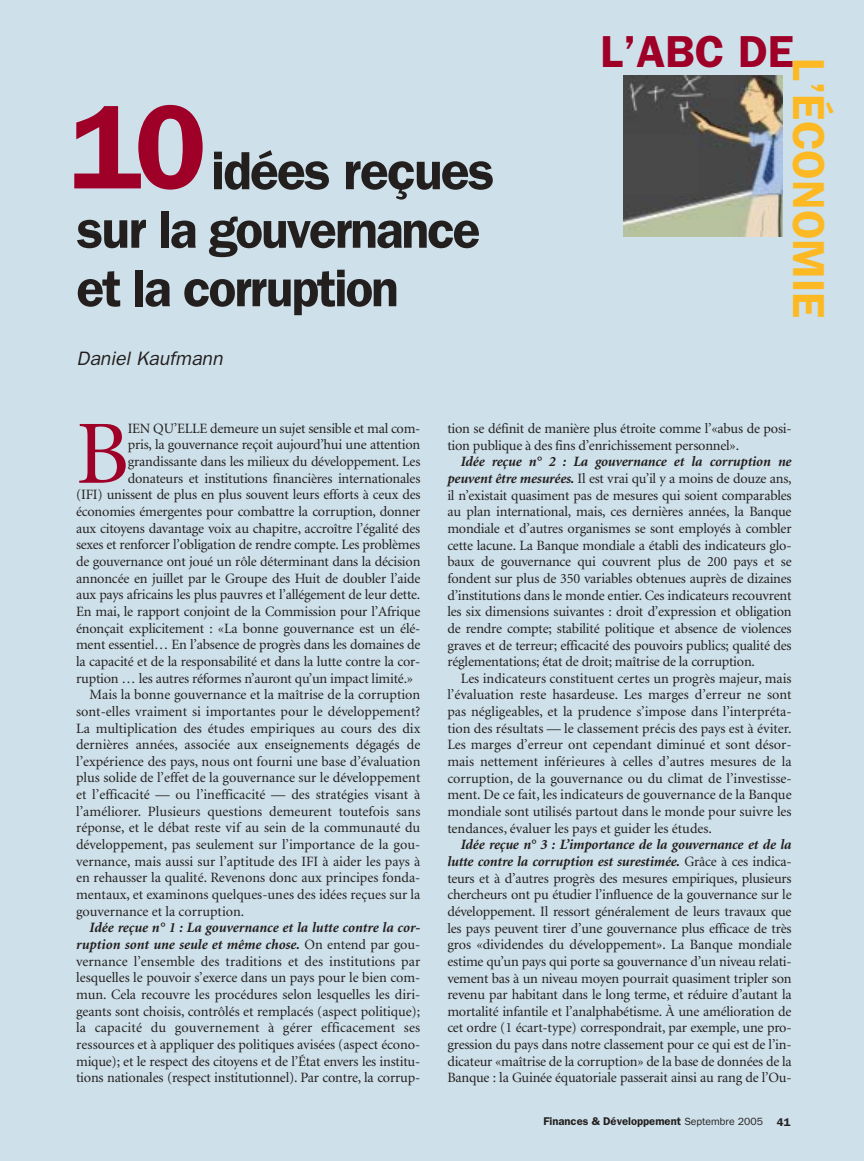
<style>
.page{position:relative;width:864px;height:1161px;background:#cee0e9}
.page>*{position:absolute;margin:0;border:0;box-sizing:border-box;transform-origin:0 0}
.t1{font:600 120px "Franklin Gothic";color:#9e0028}
.t2{font:90.45px "Minion";color:#9e0028}
.t3{font:600 54px "Franklin Gothic";letter-spacing:-.035em;color:#231f1f}
.t4{font:600 52.5px/58.5px "Franklin Gothic";letter-spacing:-.04em;color:#231f1f}
.t5{font:600 45px "Franklin Gothic";color:#fdb923}
.t6{font:600 45px "Franklin Gothic";color:#9e0028}
.t7{font:italic 19.5px "Franklin Gothic";color:#231f1f}
.t8{font:14.25px/16.6px "Minion";letter-spacing:-.015em;color:#231f1f;text-align:justify}
.t9{font:14.25px "Minion";letter-spacing:.005em;color:#231f1f}
.t10{font:600 11.25px "Franklin Gothic";color:#231f1f}
.s1{font-size:54px}
.s2{font-weight:700;font-style:italic}
.s3{font-weight:400;font-size:10.5px}
</style>
<div class="page">
<img style="left:624px;top:76px;width:158px;height:161px">
<h1 class="t1" style="left:70px;top:106px;width:138px">10</h1>
<h3 class="t3" style="left:211px;top:152px;width:285px">idées reçues</h3>
<h3 class="t4" style="left:76px;top:205px;width:405px"><span class="s1">sur</span> la gouvernance et la corruption</h3>
<h3 class="t7" style="left:76px;top:351px;width:148px">Daniel Kaufmann</h3>
<h3 class="t6" style="left:600px;top:36px;width:195px">L’ABC DE</h3>
<h3 class="t5" style="left:824px;top:58px;width:262px;rotate:90deg">L’ÉCONOMIE</h3>
<h2 class="t2" style="left:76px;top:419px;width:55px">B</h2>
<p class="t8" style="left:128px;top:421px;width:294px">IEN QU’ELLE demeure un sujet sensible et mal com-</p>
<p class="t8" style="left:128px;top:438px;width:294px">pris, la gouvernance reçoit aujourd’hui une attention</p>
<p class="t8" style="left:128px;top:454px;width:294px">grandissante dans les milieux du développement. Les</p>
<p class="t8" style="left:128px;top:471px;width:294px">donateurs et institutions financières internationales</p>
<p class="t8" style="left:76px;top:488px;width:346px">(IFI) unissent de plus en plus souvent leurs efforts à ceux des</p>
<p class="t8" style="left:76px;top:504px;width:346px">économies émergentes pour combattre la corruption, donner</p>
<p class="t8" style="left:76px;top:521px;width:346px">aux citoyens davantage voix au chapitre, accroître l’égalité des</p>
<p class="t8" style="left:76px;top:538px;width:346px">sexes et renforcer l’obligation de rendre compte. Les problèmes</p>
<p class="t8" style="left:76px;top:554px;width:346px">de gouvernance ont joué un rôle déterminant dans la décision</p>
<p class="t8" style="left:76px;top:571px;width:346px">annoncée en juillet par le Groupe des Huit de doubler l’aide</p>
<p class="t8" style="left:76px;top:588px;width:346px">aux pays africains les plus pauvres et l’allégement de leur dette.</p>
<p class="t8" style="left:76px;top:604px;width:346px">En mai, le rapport conjoint de la Commission pour l’Afrique</p>
<p class="t8" style="left:76px;top:621px;width:346px">énonçait explicitement : «La bonne gouvernance est un élé-</p>
<p class="t8" style="left:76px;top:638px;width:346px">ment essentiel… En l’absence de progrès dans les domaines de</p>
<p class="t8" style="left:76px;top:654px;width:346px">la capacité et de la responsabilité et dans la lutte contre la cor-</p>
<p class="t8" style="left:76px;top:671px;width:339px">ruption … les autres réformes n’auront qu’un impact limité.»</p>
<p class="t8" style="left:90px;top:688px;width:332px">Mais la bonne gouvernance et la maîtrise de la corruption</p>
<p class="t8" style="left:76px;top:704px;width:346px">sont-elles vraiment si importantes pour le développement?</p>
<p class="t8" style="left:76px;top:721px;width:346px">La multiplication des études empiriques au cours des dix</p>
<p class="t8" style="left:76px;top:737px;width:346px">dernières années, associée aux enseignements dégagés de</p>
<p class="t8" style="left:76px;top:754px;width:346px">l’expérience des pays, nous ont fourni une base d’évaluation</p>
<p class="t8" style="left:76px;top:771px;width:346px">plus solide de l’effet de la gouvernance sur le développement</p>
<p class="t8" style="left:76px;top:787px;width:346px">et l’efficacité — ou l’inefficacité — des stratégies visant à</p>
<p class="t9" style="left:76px;top:806px;width:346px">l’améliorer. Plusieurs questions demeurent toutefois sans</p>
<p class="t8" style="left:76px;top:821px;width:346px">réponse, et le débat reste vif au sein de la communauté du</p>
<p class="t8" style="left:76px;top:837px;width:346px">développement, pas seulement sur l’importance de la gou-</p>
<p class="t8" style="left:76px;top:854px;width:346px">vernance, mais aussi sur l’aptitude des IFI à aider les pays à</p>
<p class="t8" style="left:76px;top:871px;width:346px">en rehausser la qualité. Revenons donc aux principes fonda-</p>
<p class="t8" style="left:76px;top:887px;width:346px">mentaux, et examinons quelques-unes des idées reçues sur la</p>
<p class="t8" style="left:76px;top:904px;width:170px">gouvernance et la corruption.</p>
<p class="t8" style="left:76px;top:921px;width:346px;text-indent:14px"><span class="s2">Idée reçue n° 1 : La gouvernance et la lutte contre la cor&shy;ruption sont une seule et même chose.</span> On entend par gou&shy;vernance l’ensemble des traditions et des institutions par lesquelles le pouvoir s’exerce dans un pays pour le bien com&shy;mun. Cela recouvre les procédures selon lesquelles les diri&shy;geants sont choisis, contrôlés et remplacés (aspect politique); la capacité du gouvernement à gérer efficacement ses ressources et à appliquer des politiques avisées (aspect écono&shy;mique); et le respect des citoyens et de l’État envers les institu&shy;tions nationales (respect institutionnel). Par contre, la corrup-</p>
<p class="t8" style="left:447px;top:421px;width:346px">tion se définit de manière plus étroite comme l’«abus de posi&shy;tion publique à des fins d’enrichissement personnel».</p>
<p class="t8" style="left:447px;top:455px;width:346px;text-indent:14px"><span class="s2">Idée reçue n° 2 : La gouvernance et la corruption ne peuvent être mesurées.</span> Il est vrai qu’il y a moins de douze ans, il n’existait quasiment pas de mesures qui soient comparables au plan international, mais, ces dernières années, la Banque mondiale et d’autres organismes se sont employés à combler cette lacune. La Banque mondiale a établi des indicateurs glo&shy;baux de gouvernance qui couvrent plus de 200 pays et se fondent sur plus de 350 variables obtenues auprès de dizaines d’institutions dans le monde entier. Ces indicateurs recouvrent les six dimensions suivantes : droit d’expression et obligation de rendre compte; stabilité politique et absence de violences graves et de terreur; efficacité des pouvoirs publics; qualité des réglementations; état de droit; maîtrise de la corruption.</p>
<p class="t8" style="left:447px;top:671px;width:346px;text-indent:14px">Les indicateurs constituent certes un progrès majeur, mais l’évaluation reste hasardeuse. Les marges d’erreur ne sont pas négligeables, et la prudence s’impose dans l’interpréta&shy;tion des résultats — le classement précis des pays est à éviter.<br>Les marges d’erreur ont cependant diminué et sont désor&shy;mais nettement inférieures à celles d’autres mesures de la corruption, de la gouvernance ou du climat de l’investisse&shy;ment. De ce fait, les indicateurs de gouvernance de la Banque mondiale sont utilisés partout dans le monde pour suivre les tendances, évaluer les pays et guider les études.</p>
<p class="t8" style="left:447px;top:838px;width:346px;text-indent:14px"><span class="s2">Idée reçue n° 3 : L’importance de la gouvernance et de la lutte contre la corruption est surestimée.</span> Grâce à ces indica&shy;teurs et à d’autres progrès des mesures empiriques, plusieurs chercheurs ont pu étudier l’influence de la gouvernance sur le développement. Il ressort généralement de leurs travaux que les pays peuvent tirer d’une gouvernance plus efficace de très gros «dividendes du développement». La Banque mondiale estime qu’un pays qui porte sa gouvernance d’un niveau relati&shy;vement bas à un niveau moyen pourrait quasiment tripler son revenu par habitant dans le long terme, et réduire d’autant la mortalité infantile et l’analphabétisme. À une amélioration de cet ordre (1 écart-type) correspondrait, par exemple, une pro&shy;gression du pays dans notre classement pour ce qui est de l’in&shy;dicateur «maîtrise de la corruption» de la base de données de la Banque : la Guinée équatoriale passerait ainsi au rang de l’Ou-</p>
<p class="t10" style="left:543px;top:1118px;width:249px">Finances &amp; Développement <span class="s3">Septembre 2005</span> 41</p>
</div>
